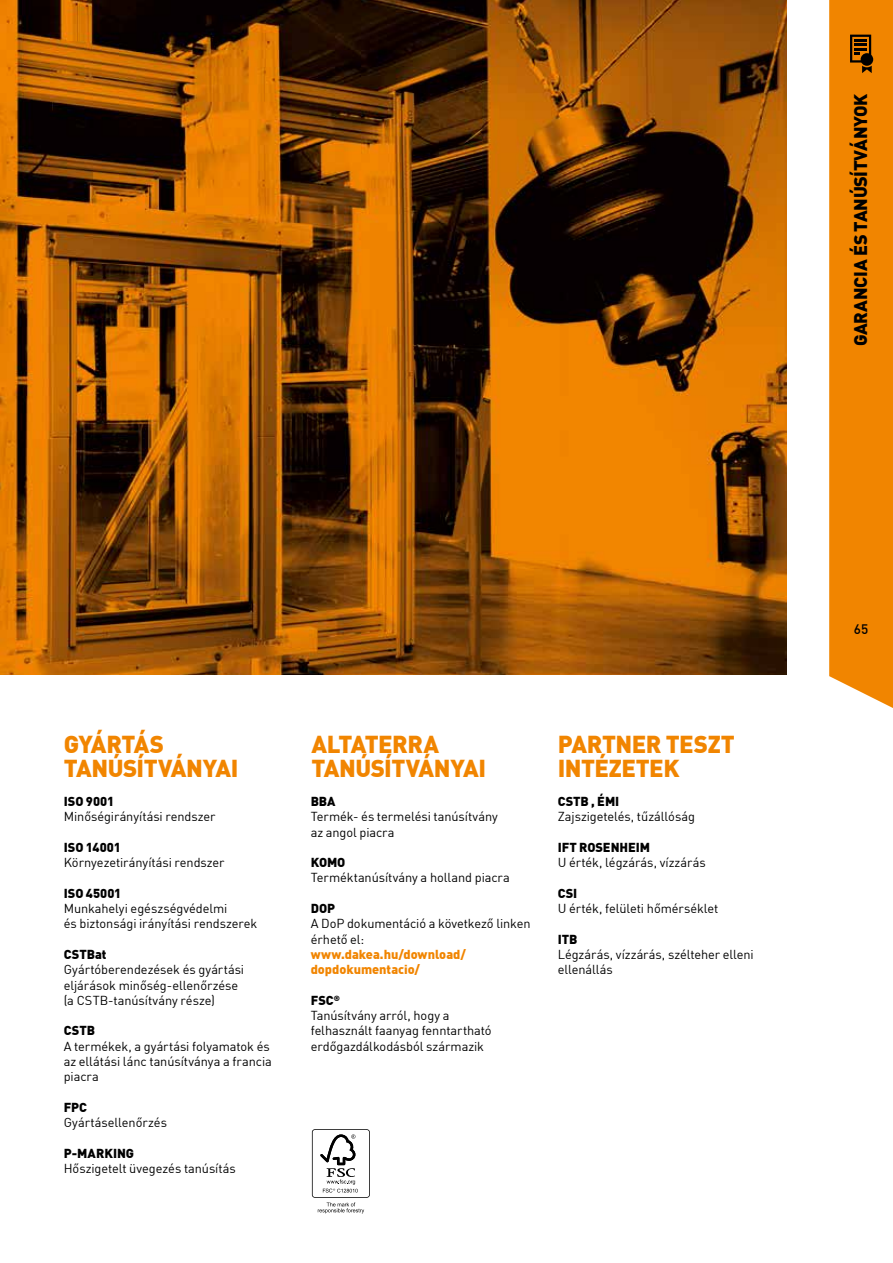
<style>
.page{position:relative;width:893px;height:1263px;background:#fff}
.page>*{position:absolute;margin:0;border:0;box-sizing:border-box;transform-origin:0 0}
.t1{font:900 24px/24px "DIN Offc Pro";letter-spacing:-.02em;color:#f18500}
.t2{font:900 18px "DIN Offc Pro";letter-spacing:-.02em;color:#000}
.t3{font:500 13.5px "DIN Offc Pro";color:#000}
.t4{font:12.75px/15.3px "DIN Offc Pro";letter-spacing:-.005em;color:#000}
.t5{font:900 12.75px "DIN Offc Pro";letter-spacing:-.005em;color:#000}
.t6{font:900 12.75px/15.3px "DIN Offc Pro";letter-spacing:-.005em;color:#f18500}
.s1{font-weight:900}
</style>
<div class="page">
<img style="left:0;top:0;width:787px;height:674px">
<svg style="left:312px;top:1129px;width:58px;height:84px"></svg>
<div style="left:829px;top:0;width:64px;height:708px;background:#f18500"></div>
<svg style="left:850px;top:35px;width:22px;height:38px"></svg>
<h2 class="t2" style="left:845px;top:346px;width:254px;rotate:-90deg">GARANCIA ÉS TANÚSÍTVÁNYOK</h2>
<h1 class="t1" style="left:64px;top:729px;width:176px">GYÁRTÁS<br>TANÚSÍTVÁNYAI</h1>
<h1 class="t1" style="left:311px;top:729px;width:176px">ALTATERRA<br>TANÚSÍTVÁNYAI</h1>
<h1 class="t1" style="left:558px;top:729px;width:178px">PARTNER TESZT<br>INTÉZETEK</h1>
<p class="t5" style="left:64px;top:790px;width:52px">ISO 9001</p>
<p class="t4" style="left:64px;top:808px;width:153px">Minőségirányítási rendszer</p>
<p class="t5" style="left:64px;top:836px;width:58px">ISO 14001</p>
<p class="t4" style="left:64px;top:854px;width:162px">Környezetirányítási rendszer</p>
<p class="t5" style="left:64px;top:882px;width:59px">ISO 45001</p>
<p class="t4" style="left:64px;top:899px;width:195px">Munkahelyi egészségvédelmi<br>és biztonsági irányítási rendszerek</p>
<p class="t5" style="left:64px;top:943px;width:44px">CSTBat</p>
<p class="t4" style="left:64px;top:961px;width:182px">Gyártóberendezések és gyártási eljárások minőség-ellenőrzése (a CSTB-tanúsítvány része)</p>
<p class="t5" style="left:64px;top:1020px;width:33px">CSTB</p>
<p class="t4" style="left:64px;top:1037px;width:210px">A termékek, a gyártási folyamatok és az ellátási lánc tanúsítványa a francia piacra</p>
<p class="t5" style="left:64px;top:1096px;width:25px">FPC</p>
<p class="t4" style="left:64px;top:1114px;width:105px">Gyártásellenőrzés</p>
<p class="t5" style="left:64px;top:1142px;width:72px">P-MARKING</p>
<p class="t4" style="left:64px;top:1160px;width:173px">Hőszigetelt üvegezés tanúsítás</p>
<p class="t5" style="left:311px;top:790px;width:26px">BBA</p>
<p class="t4" style="left:311px;top:808px;width:189px">Termék- és termelési tanúsítvány az angol piacra</p>
<p class="t5" style="left:311px;top:851px;width:36px">KOMO</p>
<p class="t4" style="left:311px;top:869px;width:201px">Terméktanúsítvány a holland piacra</p>
<p class="t5" style="left:311px;top:897px;width:26px">DOP</p>
<p class="t4" style="left:311px;top:915px;width:221px">A DoP dokumentáció a következő linken érhető el:</p>
<p class="t6" style="left:311px;top:945px;width:157px">www.dakea.hu/download/ dopdokumentacio/</p>
<p class="t4" style="left:311px;top:991px;width:182px"><span class="s1">FSC</span><sup>®<br></sup>Tanúsítvány arról, hogy a felhasznált faanyag fenntartható erdőgazdálkodásból származik</p>
<p class="t5" style="left:558px;top:790px;width:63px">CSTB , ÉMI</p>
<p class="t4" style="left:558px;top:808px;width:139px">Zajszigetelés, tűzállóság</p>
<p class="t5" style="left:558px;top:836px;width:94px">IFT ROSENHEIM</p>
<p class="t4" style="left:558px;top:854px;width:150px">U érték, légzárás, vízzárás</p>
<p class="t5" style="left:558px;top:882px;width:21px">CSI</p>
<p class="t4" style="left:558px;top:899px;width:162px">U érték, felületi hőmérséklet</p>
<p class="t5" style="left:558px;top:928px;width:21px">ITB</p>
<p class="t4" style="left:558px;top:945px;width:198px">Légzárás, vízzárás, szélteher elleni ellenállás</p>
<p class="t3" style="left:854px;top:619px;width:16px">65</p>
</div>
